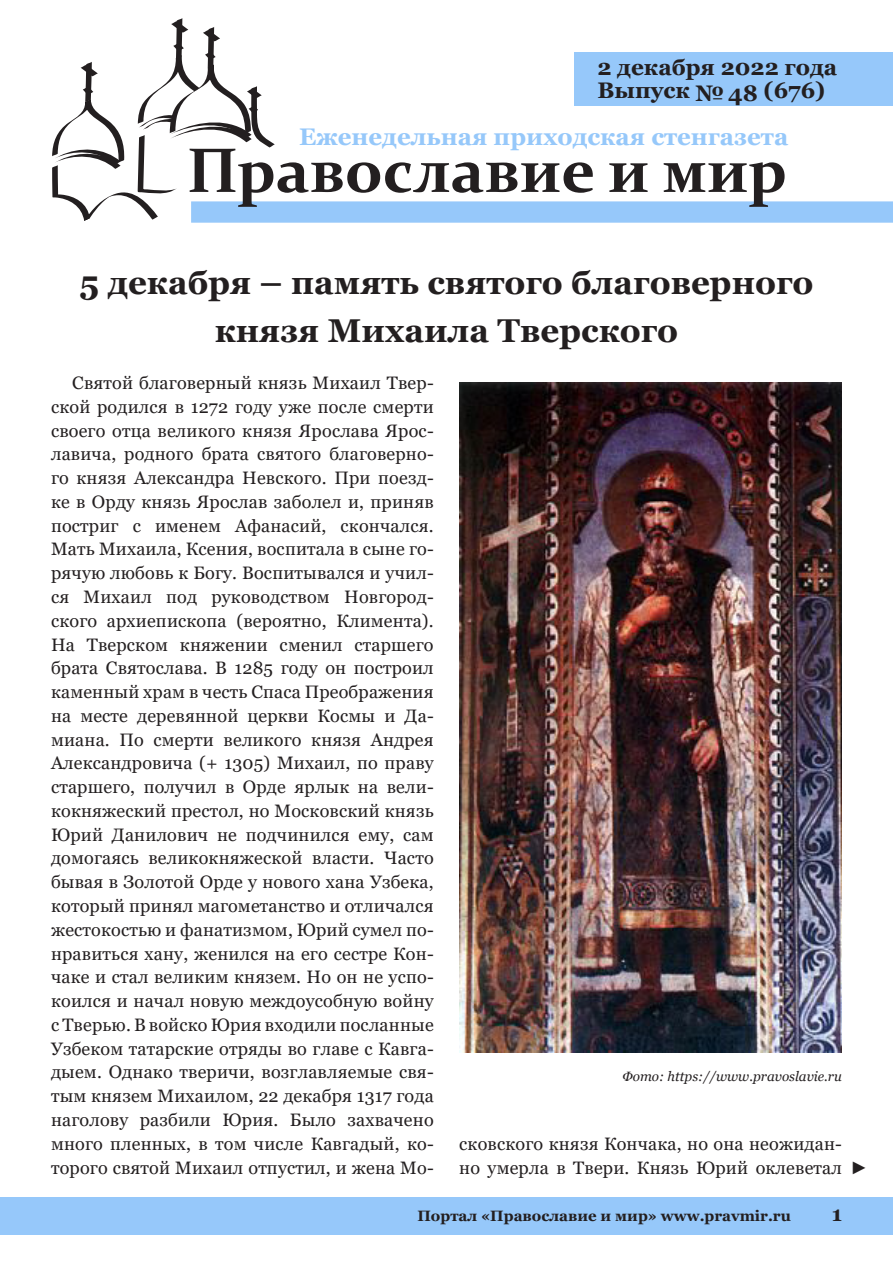
<style>
.page{position:relative;width:893px;height:1263px;background:#fff}
.page>*{position:absolute;margin:0;border:0;box-sizing:border-box;transform-origin:0 0}
.Zagolovok{font:700 33px/47.5px "Georgia";color:#231f20;text-align:center}
.t1{font:700 24px "Georgia";color:#96c8fa}
.t2{font:700 22.5px/22.5px "Georgia";color:#231f20}
.t3{font:700 21px "Georgia";color:#231f20}
.Text{font:18px/23.7px "Georgia";letter-spacing:.01em;color:#231f20;text-align:justify}
.Text-2{font:18px "Arial";color:#231f20}
.t4{font:700 15px "Georgia";color:#231f20}
.Podpis_pod_photo{font:italic 13.5px "Georgia";color:#231f20}
</style>
<div class="page">
<div style="left:191px;top:201px;width:702px;height:22px;background:#96c8fa"></div>
<div style="left:574px;top:53px;width:319px;height:53px;background:#96c8fa"></div>
<svg style="left:52px;top:18px;width:541px;height:203px"></svg>
<svg style="left:609px;top:163px;width:39px;height:29px"></svg>
<svg style="left:664px;top:162px;width:121px;height:45px"></svg>
<div style="left:0;top:1197px;width:893px;height:37px;background:#96c8fa"></div>
<img style="left:459px;top:382px;width:383px;height:671px">
<p class="t2" style="left:597px;top:56px;width:241px">2 декабря 2022 года<br>Выпуск № 48 (676)</p>
<h2 class="t1" style="left:299px;top:122px;width:491px">Еженедельная приходская стенгазета</h2>
<p class="Zagolovok" style="left:80px;top:259px;width:735px">5 декабря – память святого благоверного князя Михаила Тверского</p>
<p class="Text" style="left:51px;top:371px;width:384px;text-indent:21px">Святой благоверный князь Михаил Твер&shy;ской родился в 1272 году уже после смерти своего отца великого князя Ярослава Ярос&shy;лавича, родного брата святого благоверно&shy;го князя Александра Невского. При поезд&shy;ке в Орду князь Ярослав заболел и, приняв постриг с именем Афанасий, скончался.<br>Мать Михаила, Ксения, воспитала в сыне го&shy;рячую любовь к Богу. Воспитывался и учил&shy;ся Михаил под руководством Новгород&shy;ского архиепископа (вероятно, Климента).<br>На Тверском княжении сменил старшего брата Святослава. В 1285 году он построил каменный храм в честь Спаса Преображения на месте деревянной церкви Космы и Да&shy;миана. По смерти великого князя Андрея Александровича (+ 1305) Михаил, по праву старшего, получил в Орде ярлык на вели&shy;кокняжеский престол, но Московский князь Юрий Данилович не подчинился ему, сам домогаясь великокняжеской власти. Часто бывая в Золотой Орде у нового хана Узбека, который принял магометанство и отличался жестокостью и фанатизмом, Юрий сумел по&shy;нравиться хану, женился на его сестре Кон&shy;чаке и стал великим князем. Но он не успо&shy;коился и начал новую междоусобную войну с Тверью. В войско Юрия входили посланные Узбеком татарские отряды во главе с Кавга&shy;дыем. Однако тверичи, возглавляемые свя&shy;тым князем Михаилом, 22 декабря 1317 года наголову разбили Юрия. Было захвачено много пленных, в том числе Кавгадый, ко&shy;торого святой Михаил отпустил, и жена Мо-</p>
<p class="Podpis_pod_photo" style="left:622px;top:1068px;width:221px">Фото: https://www.pravoslavie.ru</p>
<p class="Text" style="left:459px;top:1132px;width:384px">сковского князя Кончака, но она неожидан&shy;но умерла в Твери. Князь Юрий оклеветал</p>
<p class="Text-2" style="left:850px;top:1155px;width:19px">►</p>
<p class="t4" style="left:417px;top:1206px;width:375px">Портал «Православие и мир» www.pravmir.ru</p>
<p class="t3" style="left:832px;top:1200px;width:12px">1</p>
</div>
